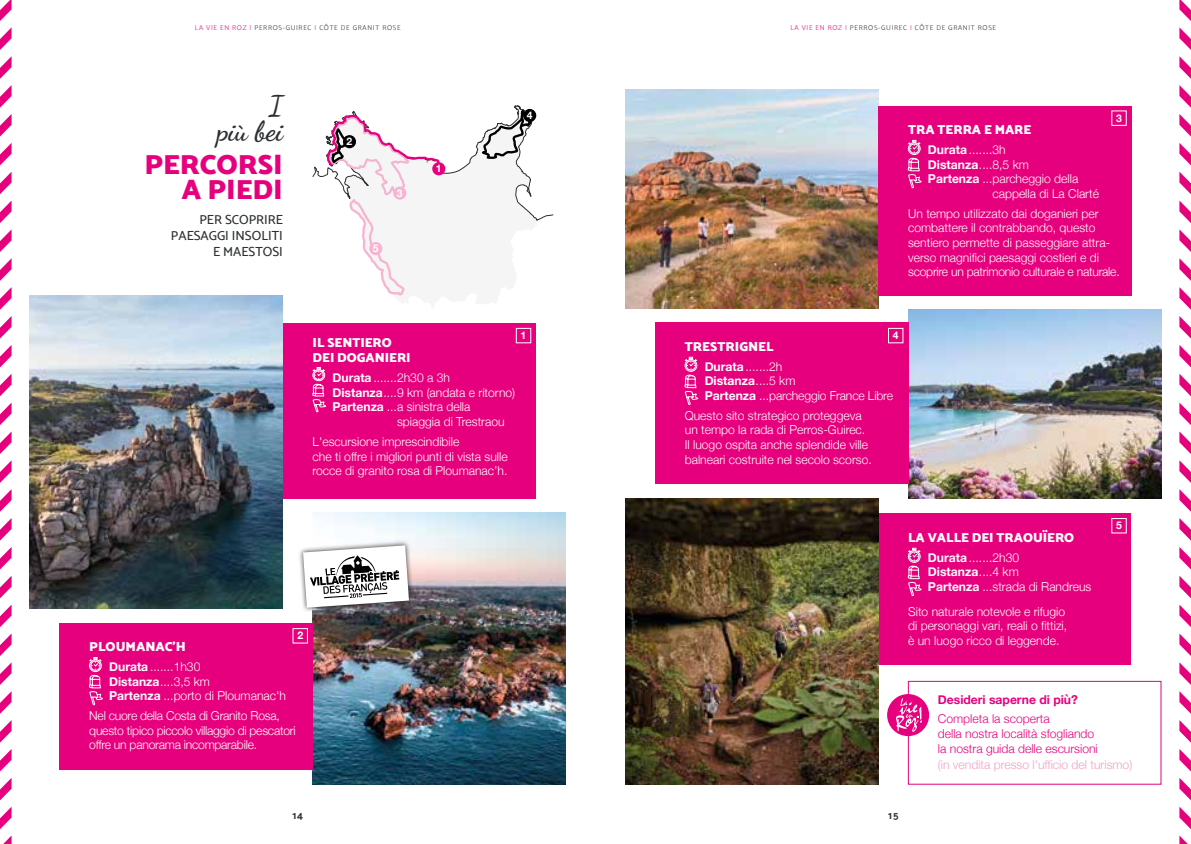
<style>
.page{position:relative;width:1191px;height:844px;background:#fff}
.page>*{position:absolute;margin:0;border:0;box-sizing:border-box;transform-origin:0 0}
.t1{font:28px/24.5px "Mosk Ultra Bold 900";color:#e6007d;text-align:right}
.t2{font:700 28px/24.5px "Dancing Script";color:#2b3032;text-align:right}
.t3{font:13.12px/15.8px "Mosk Ultra Bold 900";color:#fff}
.t4{font:13.12px/15.8px "Mosk Medium 500";color:#2b3032;text-align:right}
.t5{font:300 12.25px/14.7px "Helvetica Neue";color:#fff}
.t6{font:300 12.25px/14.7px "Helvetica Neue";letter-spacing:-.02em;color:#fff}
.t7{font:300 12.25px/14.7px "Helvetica Neue";color:#e6007d}
.t8{font:300 12.25px "Helvetica Neue";color:#f39fc5}
.t9{font:700 12.25px "Helvetica Neue";color:#e6007d}
.t10{font:700 10.5px "Helvetica Neue";color:#fff}
.t11{font:10.5px "Mosk Bold 700";color:#2b3032}
.t12{font:7px "Mosk Light 300";letter-spacing:.1em;color:#2b3032}
.s1{color:#e6007d}
.s2{font-weight:700}
</style>
<div class="page">
<div style="left:853px;top:513px;width:278px;height:152px;background:#e6007d"></div>
<svg style="left:907px;top:547px;width:15px;height:49px"></svg>
<img style="left:625px;top:498px;width:253px;height:286px">
<img style="left:625px;top:89px;width:253px;height:219px">
<div style="left:878px;top:106px;width:253px;height:189px;background:#e6007d"></div>
<svg style="left:907px;top:140px;width:15px;height:48px"></svg>
<img style="left:908px;top:309px;width:253px;height:190px">
<div style="left:655px;top:323px;width:253px;height:161px;background:#e6007d"></div>
<svg style="left:684px;top:357px;width:14px;height:48px"></svg>
<div style="left:283px;top:323px;width:253px;height:175px;background:#e6007d"></div>
<svg style="left:312px;top:367px;width:14px;height:45px"></svg>
<img style="left:313px;top:512px;width:253px;height:272px">
<img style="left:30px;top:295px;width:253px;height:313px">
<div style="left:60px;top:623px;width:253px;height:146px;background:#e6007d"></div>
<svg style="left:89px;top:657px;width:14px;height:48px"></svg>
<div style="left:298px;top:540px;width:116px;height:72px;background:#000;opacity:.75"></div>
<svg style="left:303px;top:545px;width:106px;height:62px"></svg>
<div style="left:516px;top:328px;width:15px;height:15px;border:1px solid #fff"></div>
<div style="left:888px;top:328px;width:15px;height:15px;border:1px solid #fff"></div>
<div style="left:293px;top:628px;width:15px;height:15px;border:1px solid #fff"></div>
<svg style="left:1179px;top:518px;width:12px;height:22px"></svg>
<svg style="left:1179px;top:604px;width:12px;height:23px"></svg>
<svg style="left:1179px;top:547px;width:12px;height:22px"></svg>
<svg style="left:1179px;top:489px;width:12px;height:22px"></svg>
<svg style="left:1179px;top:460px;width:12px;height:23px"></svg>
<svg style="left:1179px;top:402px;width:12px;height:23px"></svg>
<svg style="left:1179px;top:431px;width:12px;height:23px"></svg>
<svg style="left:1179px;top:576px;width:12px;height:22px"></svg>
<svg style="left:1179px;top:806px;width:12px;height:23px"></svg>
<svg style="left:1179px;top:633px;width:12px;height:23px"></svg>
<svg style="left:1179px;top:749px;width:12px;height:22px"></svg>
<svg style="left:1179px;top:835px;width:8px;height:8px"></svg>
<svg style="left:1179px;top:778px;width:12px;height:22px"></svg>
<svg style="left:1179px;top:720px;width:12px;height:22px"></svg>
<svg style="left:1179px;top:662px;width:12px;height:22px"></svg>
<svg style="left:1179px;top:691px;width:12px;height:22px"></svg>
<svg style="left:1179px;top:374px;width:12px;height:22px"></svg>
<svg style="left:1179px;top:56px;width:12px;height:23px"></svg>
<svg style="left:1179px;top:27px;width:12px;height:23px"></svg>
<svg style="left:1179px;top:85px;width:12px;height:23px"></svg>
<svg style="left:1179px;top:114px;width:12px;height:22px"></svg>
<svg style="left:1179px;top:0;width:12px;height:21px"></svg>
<svg style="left:1179px;top:200px;width:12px;height:23px"></svg>
<svg style="left:1179px;top:258px;width:12px;height:23px"></svg>
<svg style="left:1179px;top:287px;width:12px;height:22px"></svg>
<svg style="left:1179px;top:316px;width:12px;height:22px"></svg>
<svg style="left:1179px;top:229px;width:12px;height:23px"></svg>
<svg style="left:1179px;top:172px;width:12px;height:22px"></svg>
<svg style="left:1179px;top:345px;width:12px;height:22px"></svg>
<svg style="left:1179px;top:143px;width:12px;height:22px"></svg>
<svg style="left:0;top:518px;width:12px;height:22px"></svg>
<svg style="left:0;top:604px;width:12px;height:23px"></svg>
<svg style="left:0;top:547px;width:12px;height:22px"></svg>
<svg style="left:0;top:489px;width:12px;height:22px"></svg>
<svg style="left:0;top:460px;width:12px;height:23px"></svg>
<svg style="left:0;top:402px;width:12px;height:23px"></svg>
<svg style="left:0;top:431px;width:12px;height:23px"></svg>
<svg style="left:0;top:576px;width:12px;height:22px"></svg>
<svg style="left:0;top:806px;width:12px;height:23px"></svg>
<svg style="left:0;top:633px;width:12px;height:23px"></svg>
<svg style="left:0;top:749px;width:12px;height:22px"></svg>
<svg style="left:4px;top:835px;width:8px;height:8px"></svg>
<svg style="left:0;top:778px;width:12px;height:22px"></svg>
<svg style="left:0;top:720px;width:12px;height:22px"></svg>
<svg style="left:0;top:662px;width:12px;height:22px"></svg>
<svg style="left:0;top:691px;width:12px;height:22px"></svg>
<svg style="left:0;top:374px;width:12px;height:22px"></svg>
<svg style="left:0;top:56px;width:12px;height:23px"></svg>
<svg style="left:0;top:27px;width:12px;height:23px"></svg>
<svg style="left:0;top:85px;width:12px;height:23px"></svg>
<svg style="left:0;top:114px;width:12px;height:22px"></svg>
<svg style="left:0;top:0;width:12px;height:21px"></svg>
<svg style="left:0;top:200px;width:12px;height:23px"></svg>
<svg style="left:0;top:258px;width:12px;height:23px"></svg>
<svg style="left:0;top:287px;width:12px;height:22px"></svg>
<svg style="left:0;top:316px;width:12px;height:22px"></svg>
<svg style="left:0;top:229px;width:12px;height:23px"></svg>
<svg style="left:0;top:172px;width:12px;height:22px"></svg>
<svg style="left:0;top:345px;width:12px;height:22px"></svg>
<svg style="left:0;top:143px;width:12px;height:22px"></svg>
<div style="left:908px;top:681px;width:253px;height:103px;border:1px solid #e6007d"></div>
<div style="left:887px;top:693px;width:42px;height:43px;background:#e6007d;border-radius:50%"></div>
<svg style="left:896px;top:698px;width:26px;height:33px"></svg>
<svg style="left:312px;top:105px;width:241px;height:191px"></svg>
<div style="left:343px;top:135px;width:13px;height:13px;background:#000;border-radius:50%"></div>
<p class="t12" style="left:195px;top:23px;width:207px"><span class="s1">LA VIE EN ROZ I</span> PERROS-GUIREC <span class="s1">I</span> CÔTE DE GRANIT ROSE</p>
<h1 class="t2" style="left:217px;top:93px;width:67px">I<br>più bei</h1>
<h1 class="t1" style="left:144px;top:152px;width:140px">PERCORSI<br>A PIEDI</h1>
<p class="t4" style="left:171px;top:212px;width:113px">PER SCOPRIRE<br>PAESAGGI INSOLITI<br>E MAESTOSI</p>
<p class="t10" style="left:347px;top:133px;width:7px">2</p>
<p class="t10" style="left:397px;top:184px;width:7px">3</p>
<p class="t10" style="left:373px;top:240px;width:7px">5</p>
<p class="t10" style="left:436px;top:160px;width:7px">1</p>
<p class="t10" style="left:527px;top:107px;width:7px">4</p>
<p class="t10" style="left:520px;top:327px;width:7px">1</p>
<p class="t3" style="left:313px;top:334px;width:100px">IL SENTIERO<br>DEI DOGANIERI</p>
<p class="t5" style="left:332px;top:369px;width:119px"><span class="s2">Durata</span> .......2h30 a 3h</p>
<p class="t5" style="left:332px;top:384px;width:184px"><span class="s2">Distanza</span>....9 km (andata e ritorno)</p>
<p class="t5" style="left:332px;top:399px;width:139px"><span class="s2">Partenza</span> ...a sinistra della</p>
<p class="t5" style="left:397px;top:413px;width:109px">spiaggia di Trestraou</p>
<p class="t5" style="left:313px;top:433px;width:196px">L'escursione imprescindibile<br>che ti offre i migliori punti di vista sulle rocce di granito rosa di Ploumanac’h.</p>
<p class="t10" style="left:297px;top:627px;width:7px">2</p>
<p class="t3" style="left:89px;top:638px;width:98px">PLOUMANAC’H</p>
<p class="t5" style="left:109px;top:658px;width:178px"><span class="s2">Durata</span> .......1h30<br><span class="s2">Distanza</span>....3,5 km<br><span class="s2">Partenza</span> ...porto di Ploumanac'h</p>
<p class="t6" style="left:89px;top:707px;width:208px">Nel cuore della Costa di Granito Rosa, questo tipico piccolo villaggio di pescatori offre un panorama incomparabile.</p>
<p class="t12" style="left:790px;top:23px;width:207px"><span class="s1">LA VIE EN ROZ I</span> PERROS-GUIREC <span class="s1">I</span> CÔTE DE GRANIT ROSE</p>
<p class="t10" style="left:1116px;top:110px;width:7px">3</p>
<p class="t3" style="left:908px;top:121px;width:125px">TRA TERRA E MARE</p>
<p class="t5" style="left:928px;top:141px;width:79px"><span class="s2">Durata</span> .......3h</p>
<p class="t5" style="left:928px;top:156px;width:102px"><span class="s2">Distanza</span>....8,5 km</p>
<p class="t5" style="left:928px;top:170px;width:152px"><span class="s2">Partenza</span> ...parcheggio della</p>
<p class="t5" style="left:992px;top:185px;width:108px">cappella di La Clarté</p>
<p class="t5" style="left:908px;top:205px;width:213px">Un tempo utilizzato dai doganieri per combattere il contrabbando, questo sentiero permette di passeggiare attra&shy;verso magnifici paesaggi costieri e di scoprire un patrimonio culturale e naturale.</p>
<p class="t10" style="left:893px;top:327px;width:7px">4</p>
<p class="t3" style="left:685px;top:338px;width:90px">TRESTRIGNEL</p>
<p class="t5" style="left:704px;top:358px;width:190px"><span class="s2">Durata</span> .......2h<br><span class="s2">Distanza</span>....5 km<br><span class="s2">Partenza</span> ...parcheggio France Libre</p>
<p class="t5" style="left:685px;top:407px;width:188px">Questo sito strategico proteggeva un tempo la rada di Perros-Guirec.<br>Il luogo ospita anche splendide ville balneari costruite nel secolo scorso.</p>
<p class="t3" style="left:908px;top:529px;width:168px">LA VALLE DEI TRAOUÏERO</p>
<p class="t5" style="left:928px;top:549px;width:165px"><span class="s2">Durata</span> .......2h30<br><span class="s2">Distanza</span>....4 km<br><span class="s2">Partenza</span> ...strada di Randreus</p>
<p class="t5" style="left:908px;top:603px;width:161px">Sito naturale notevole e rifugio di personaggi vari, reali o fittizi, è un luogo ricco di leggende.</p>
<p class="t10" style="left:1116px;top:517px;width:7px">5</p>
<p class="t9" style="left:938px;top:689px;width:141px">Desideri saperne di più?</p>
<p class="t7" style="left:938px;top:710px;width:161px">Completa la scoperta<br>della nostra località sfogliando la nostra guida delle escursioni</p>
<p class="t8" style="left:938px;top:754px;width:196px">(in vendita presso l'ufficio del turismo)</p>
<p class="t11" style="left:292px;top:809px;width:12px">14</p>
<p class="t11" style="left:888px;top:809px;width:12px">15</p>
</div>
